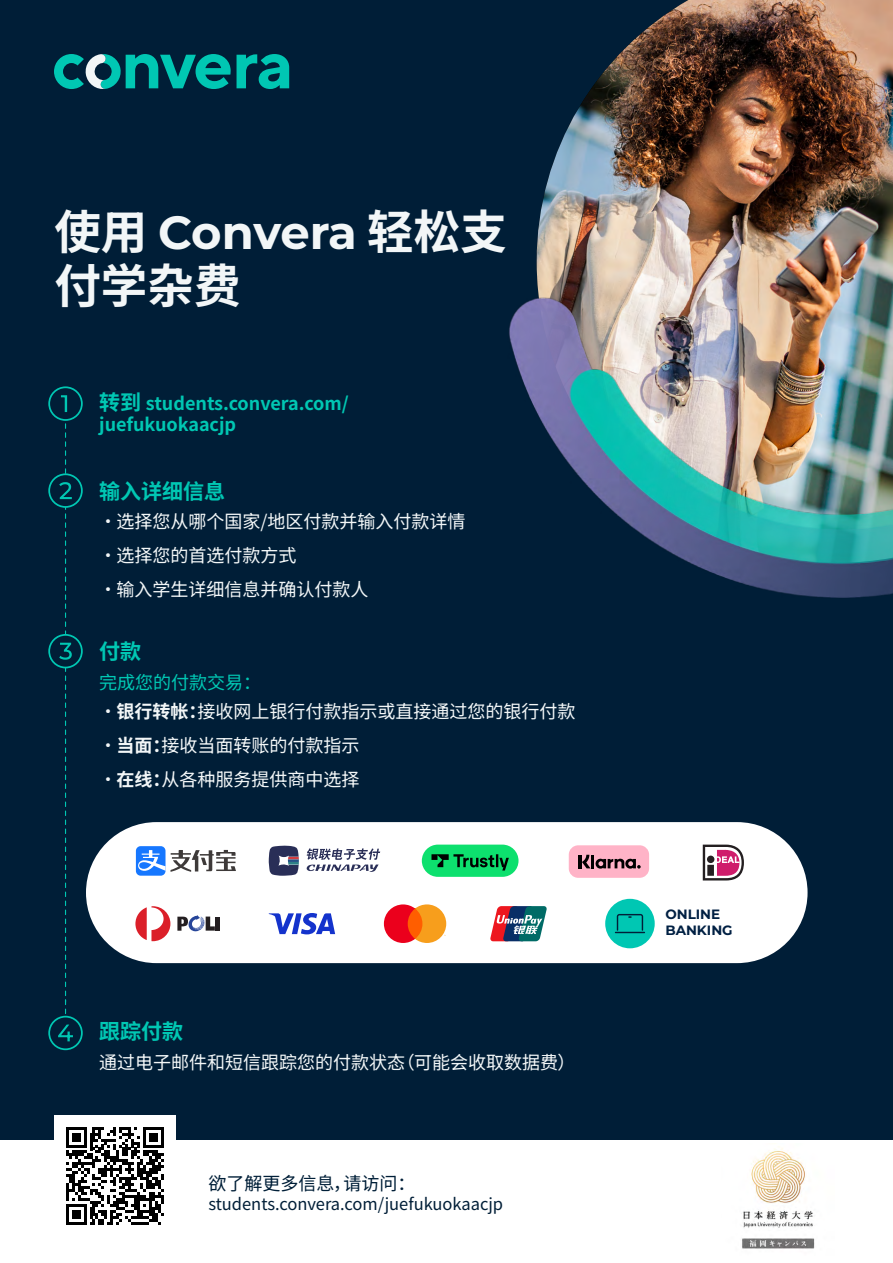
<style>
.page{position:relative;width:893px;height:1263px;background:#fff}
.page>*{position:absolute;margin:0;border:0;box-sizing:border-box;transform-origin:0 0}
.t1{font:700 46.5px "Montserrat";letter-spacing:-.01em;color:#f2f6f7}
.t2{font:700 46.5px "Noto Sans SC";color:#f2f6f7}
.t3{font:700 21px "Noto Sans SC";color:#00c7b3}
.t4{font:18px "Noto Sans SC";color:#f2f6f7}
.t5{font:700 18px/21px "Noto Sans SC";color:#00c7b3}
.t6{font:18px "Noto Sans SC";color:#001f38}
.t7{font:18px "Noto Sans SC";color:#00c7b3}
.t8{font:16.5px "Noto Sans SC";color:#001e37}
.t9{font:700 13.5px/16.2px "Montserrat";color:#002043}
.s1{font-family:"Noto Sans SC"}
.s2{font-size:21px}
.s3{font-weight:700}
</style>
<div class="page">
<div style="left:0;top:0;width:893px;height:1151px;background:#001e37"></div>
<div style="left:0;top:1140px;width:893px;height:123px;background:#fff"></div>
<svg style="left:48px;top:386px;width:35px;height:664px"></svg>
<img style="left:509px;top:0;width:384px;height:833px">
<div style="left:86px;top:822px;width:721px;height:141px;background:#fff;border-radius:70px"></div>
<svg style="left:306px;top:848px;width:74px;height:24px"></svg>
<svg style="left:268px;top:846px;width:31px;height:30px"></svg>
<svg style="left:703px;top:845px;width:41px;height:35px"></svg>
<svg style="left:384px;top:904px;width:62px;height:39px"></svg>
<svg style="left:177px;top:915px;width:43px;height:16px"></svg>
<svg style="left:135px;top:906px;width:35px;height:35px"></svg>
<div style="left:422px;top:844px;width:96px;height:33px;background:#0de06e;border-radius:16px"></div>
<svg style="left:431px;top:854px;width:78px;height:16px"></svg>
<svg style="left:490px;top:906px;width:57px;height:35px"></svg>
<svg style="left:269px;top:913px;width:66px;height:21px"></svg>
<div style="left:605px;top:899px;width:50px;height:49px;background:#00c7b3;border-radius:50%"></div>
<svg style="left:617px;top:914px;width:26px;height:17px"></svg>
<hr style="left:615px;top:932px;width:30px;height:1px;background:#001f38">
<div style="left:569px;top:845px;width:80px;height:33px;background:#ffb3c7;border-radius:9px"></div>
<svg style="left:582px;top:855px;width:59px;height:14px"></svg>
<hr style="left:578px;top:855px;width:4px;height:13px;background:#000">
<svg style="left:237px;top:54px;width:52px;height:35px"></svg>
<svg style="left:54px;top:54px;width:177px;height:35px"></svg>
<div style="left:136px;top:846px;width:29px;height:30px;background:#1677ff;border-radius:5px"></div>
<svg style="left:138px;top:850px;width:27px;height:21px"></svg>
<svg style="left:171px;top:850px;width:65px;height:22px"></svg>
<div style="left:54px;top:1115px;width:121px;height:121px;background:#fff"></div>
<svg style="left:66px;top:1127px;width:98px;height:97px"></svg>
<img style="left:742px;top:1148px;width:73px;height:101px">
<h1 class="t1" style="left:54px;top:202px;width:454px"><span class="s1">使用</span> Convera <span class="s1">轻松支</span></h1>
<h1 class="t2" style="left:54px;top:260px;width:187px">付学杂费</h1>
<p class="t5" style="left:99px;top:393px;width:251px"><span class="s2">转到</span> students.convera.com/ juefukuokaacjp</p>
<p class="t3" style="left:99px;top:479px;width:127px">输入详细信息</p>
<p class="t4" style="left:99px;top:511px;width:368px">• 选择您从哪个国家/地区付款并输入付款详情</p>
<p class="t4" style="left:99px;top:545px;width:199px">• 选择您的首选付款方式</p>
<p class="t4" style="left:99px;top:579px;width:271px">• 输入学生详细信息并确认付款人</p>
<p class="t3" style="left:99px;top:640px;width:43px">付款</p>
<p class="t7" style="left:99px;top:672px;width:163px">完成您的付款交易：</p>
<p class="t4" style="left:99px;top:701px;width:478px">• <span class="s3">银行转帐：</span>接收网上银行付款指示或直接通过您的银行付款</p>
<p class="t4" style="left:99px;top:735px;width:262px">• <span class="s3">当面：</span>接收当面转账的付款指示</p>
<p class="t4" style="left:99px;top:769px;width:262px">• <span class="s3">在线：</span>从各种服务提供商中选择</p>
<p class="t3" style="left:99px;top:1019px;width:85px">跟踪付款</p>
<p class="t4" style="left:99px;top:1052px;width:478px">通过电子邮件和短信跟踪您的付款状态（可能会收取数据费）</p>
<p class="t6" style="left:208px;top:1173px;width:208px">欲了解更多信息，请访问：</p>
<p class="t8" style="left:208px;top:1194px;width:296px">students.convera.com/juefukuokaacjp</p>
<p class="t9" style="left:665px;top:905px;width:69px">ONLINE<br>BANKING</p>
</div>
